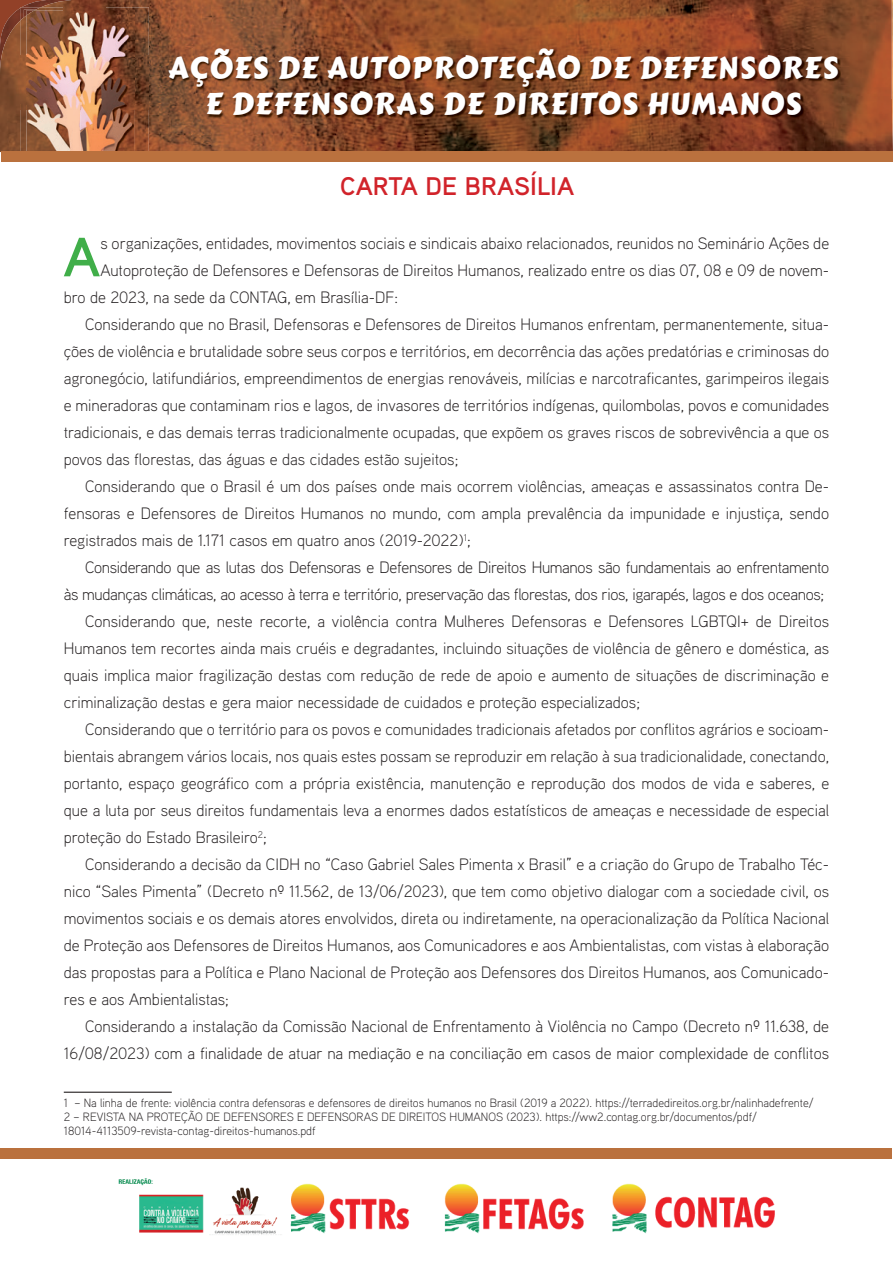
<style>
.page{position:relative;width:893px;height:1263px;background:#fff}
.page>*{position:absolute;margin:0;border:0;box-sizing:border-box;transform-origin:0 0}
.t1{font:700 55.2px "Aaux Pro";color:#40ae49}
.t2{font:30px "Carter One";letter-spacing:.04em;color:#fff}
.t3{font:700 25.5px "Aaux Pro";color:#d1232a}
.t4{font:24px "Carter One";letter-spacing:.04em;color:#fff}
.t5{font:300 16.5px "Aaux Pro";color:#231f20}
.t6{font:300 16.5px "Aaux Pro";letter-spacing:-.02em;color:#231f20}
.t7{font:300 12px/14.4px "Aaux Pro";color:#231f20}
</style>
<div class="page">
<img style="left:0;top:0;width:893px;height:152px">
<img style="left:0;top:0;width:74px;height:74px">
<img style="left:169px;top:49px;width:672px;height:70px">
<img style="left:26px;top:10px;width:108px;height:141px">
<img style="left:20px;top:7px;width:43px;height:49px">
<img style="left:63px;top:7px;width:43px;height:3px">
<img style="left:106px;top:7px;width:43px;height:49px">
<img style="left:20px;top:56px;width:6px;height:95px">
<img style="left:134px;top:56px;width:15px;height:95px">
<svg style="left:0;top:0;width:48px;height:48px;background:#894d34"></svg>
<img style="left:118px;top:1178px;width:657px;height:57px">
<div style="left:1px;top:1148px;width:891px;height:11px;background:#ba713e"></div>
<div style="left:1px;top:151px;width:891px;height:11px;background:#ba713e"></div>
<hr style="left:64px;top:1092px;width:108px;height:1px;background:#231f20">
<h2 class="t2" style="left:168px;top:45px;width:671px">AÇÕES DE AUTOPROTEÇÃO DE DEFENSORES</h2>
<h3 class="t4" style="left:235px;top:48px;width:479px">E DEFENSORAS DE DIREITOS HUMANOS</h3>
<h2 class="t2" style="left:205px;top:81px;width:598px">E DEFENSORAS DE DIREITOS HUMANOS</h2>
<h3 class="t3" style="left:340px;top:170px;width:236px">CARTA DE BRASÍLIA</h3>
<h1 class="t1" style="left:63px;top:222px;width:39px">A</h1>
<p class="t5" style="left:100px;top:233px;width:730px">s organizações, entidades, movimentos sociais e sindicais abaixo relacionados, reunidos no Seminário Ações de</p>
<p class="t5" style="left:100px;top:260px;width:730px">Autoproteção de Defensores e Defensoras de Direitos Humanos, realizado entre os dias 07, 08 e 09 de novem-</p>
<p class="t5" style="left:64px;top:287px;width:336px">bro de 2023, na sede da CONTAG, em Brasília-DF:</p>
<p class="t5" style="left:85px;top:314px;width:746px">Considerando que no Brasil, Defensoras e Defensores de Direitos Humanos enfrentam, permanentemente, situa-</p>
<p class="t5" style="left:64px;top:341px;width:767px">ções de violência e brutalidade sobre seus corpos e territórios, em decorrência das ações predatórias e criminosas do</p>
<p class="t5" style="left:64px;top:368px;width:767px">agronegócio, latifundiários, empreendimentos de energias renováveis, milícias e narcotraficantes, garimpeiros ilegais</p>
<p class="t5" style="left:64px;top:395px;width:767px">e mineradoras que contaminam rios e lagos, de invasores de territórios indígenas, quilombolas, povos e comunidades</p>
<p class="t5" style="left:64px;top:422px;width:767px">tradicionais, e das demais terras tradicionalmente ocupadas, que expõem os graves riscos de sobrevivência a que os</p>
<p class="t5" style="left:64px;top:449px;width:396px">povos das florestas, das águas e das cidades estão sujeitos;</p>
<p class="t5" style="left:85px;top:476px;width:746px">Considerando que o Brasil é um dos países onde mais ocorrem violências, ameaças e assassinatos contra De-</p>
<p class="t5" style="left:64px;top:503px;width:767px">fensoras e Defensores de Direitos Humanos no mundo, com ampla prevalência da impunidade e injustiça, sendo</p>
<p class="t5" style="left:64px;top:530px;width:409px">registrados mais de 1.171 casos em quatro anos (2019-2022)<sup>1</sup>;</p>
<p class="t6" style="left:85px;top:557px;width:746px">Considerando que as lutas dos Defensoras e Defensores de Direitos Humanos são fundamentais ao enfrentamento</p>
<p class="t6" style="left:64px;top:584px;width:762px">às mudanças climáticas, ao acesso à terra e território, preservação das florestas, dos rios, igarapés, lagos e dos oceanos;</p>
<p class="t5" style="left:85px;top:611px;width:746px">Considerando que, neste recorte, a violência contra Mulheres Defensoras e Defensores LGBTQI+ de Direitos</p>
<p class="t5" style="left:64px;top:638px;width:767px">Humanos tem recortes ainda mais cruéis e degradantes, incluindo situações de violência de gênero e doméstica, as</p>
<p class="t5" style="left:64px;top:665px;width:767px">quais implica maior fragilização destas com redução de rede de apoio e aumento de situações de discriminação e</p>
<p class="t5" style="left:64px;top:692px;width:578px">criminalização destas e gera maior necessidade de cuidados e proteção especializados;</p>
<p class="t5" style="left:85px;top:719px;width:746px">Considerando que o território para os povos e comunidades tradicionais afetados por conflitos agrários e socioam-</p>
<p class="t5" style="left:64px;top:746px;width:767px">bientais abrangem vários locais, nos quais estes possam se reproduzir em relação à sua tradicionalidade, conectando,</p>
<p class="t5" style="left:64px;top:773px;width:767px">portanto, espaço geográfico com a própria existência, manutenção e reprodução dos modos de vida e saberes, e</p>
<p class="t5" style="left:64px;top:800px;width:767px">que a luta por seus direitos fundamentais leva a enormes dados estatísticos de ameaças e necessidade de especial</p>
<p class="t5" style="left:64px;top:827px;width:205px">proteção do Estado Brasileiro<sup>2</sup>;</p>
<p class="t5" style="left:85px;top:854px;width:746px">Considerando a decisão da CIDH no “Caso Gabriel Sales Pimenta x Brasil” e a criação do Grupo de Trabalho Téc-</p>
<p class="t5" style="left:64px;top:881px;width:767px">nico “Sales Pimenta” (Decreto nº 11.562, de 13/06/2023), que tem como objetivo dialogar com a sociedade civil, os</p>
<p class="t5" style="left:64px;top:908px;width:767px">movimentos sociais e os demais atores envolvidos, direta ou indiretamente, na operacionalização da Política Nacional</p>
<p class="t5" style="left:64px;top:935px;width:767px">de Proteção aos Defensores de Direitos Humanos, aos Comunicadores e aos Ambientalistas, com vistas à elaboração</p>
<p class="t5" style="left:64px;top:962px;width:767px">das propostas para a Política e Plano Nacional de Proteção aos Defensores dos Direitos Humanos, aos Comunicado-</p>
<p class="t5" style="left:64px;top:989px;width:167px">res e aos Ambientalistas;</p>
<p class="t5" style="left:85px;top:1016px;width:746px">Considerando a instalação da Comissão Nacional de Enfrentamento à Violência no Campo (Decreto nº 11.638, de</p>
<p class="t5" style="left:64px;top:1043px;width:767px">16/08/2023) com a finalidade de atuar na mediação e na conciliação em casos de maior complexidade de conflitos</p>
<p class="t7" style="left:64px;top:1095px;width:751px">1 – Na linha de frente: violência contra defensoras e defensores de direitos humanos no Brasil (2019 a 2022). https://terradedireitos.org.br/nalinhadefrente/<br>2 – REVISTA NA PROTEÇÃO DE DEFENSORES E DEFENSORAS DE DIREITOS HUMANOS (2023). https://ww2.contag.org.br/documentos/pdf/<br>18014-4113509-revista-contag-direitos-humanos.pdf</p>
</div>
